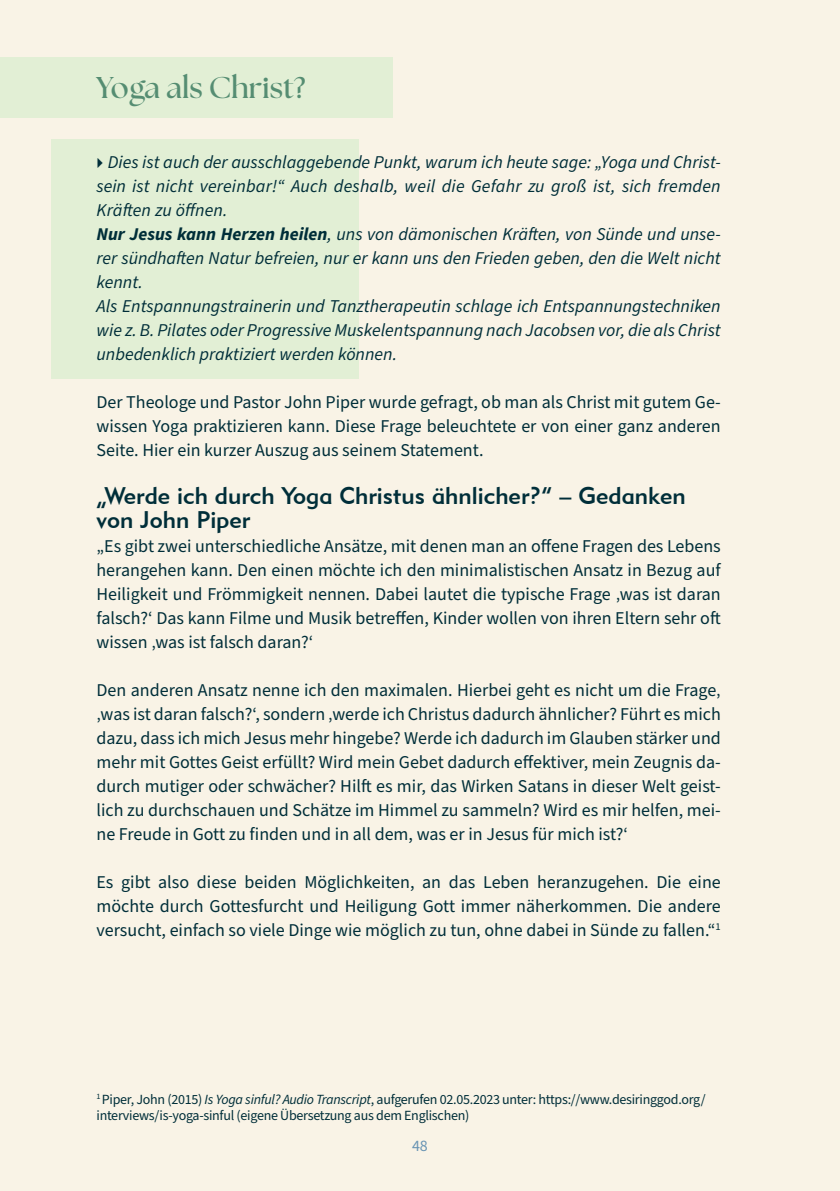
<style>
.page{position:relative;width:840px;height:1191px;background:#fff}
.page>*{position:absolute;margin:0;border:0;box-sizing:border-box;transform-origin:0 0}
.t1{font:700 30px "The Seasons";color:#558d72}
.t2{font:24px/24px "Geometric 415 BT Medium A";color:#002e39}
.t3{font:18px/24px "Source Sans Pro";color:#002e39;text-align:justify}
.t4{font:italic 18px/24px "Source Sans Pro";color:#002e39}
.t5{font:16px "Source Sans Pro";color:#6994b3}
.t6{font:14px/16.8px "Source Sans Pro";letter-spacing:-.02em;color:#002e39}
.s1{font-weight:700}
.s2{font-style:italic}
</style>
<div class="page">
<div style="left:0;top:0;width:839px;height:1191px;background:#f9f3e6"></div>
<div style="left:51px;top:139px;width:307px;height:240px;background:#e2efd5"></div>
<div style="left:0;top:57px;width:392px;height:60px;background:#e2efd5"></div>
<h1 class="t1" style="left:96px;top:67px;width:210px">Yoga als Christ?</h1>
<p class="t4" style="left:96px;top:151px;width:625px;text-indent:11px">Dies ist auch der ausschlaggebende Punkt, warum ich heute sage: „Yoga und Christ&shy;sein ist nicht vereinbar!“ Auch deshalb, weil die Gefahr zu groß ist, sich fremden Kräften zu öffnen.<br><span class="s1">Nur Jesus kann Herzen heilen</span>, uns von dämonischen Kräften, von Sünde und unse&shy;rer sündhaften Natur befreien, nur er kann uns den Frieden geben, den die Welt nicht kennt.<br>Als Entspannungstrainerin und Tanztherapeutin schlage ich Entspannungstechniken wie z. B. Pilates oder Progressive Muskelentspannung nach Jacobsen vor, die als Christ unbedenklich praktiziert werden können.</p>
<p class="t3" style="left:96px;top:391px;width:625px">Der Theologe und Pastor John Piper wurde gefragt, ob man als Christ mit gutem Ge&shy;wissen Yoga praktizieren kann. Diese Frage beleuchtete er von einer ganz anderen Seite. Hier ein kurzer Auszug aus seinem Statement.</p>
<h2 class="t2" style="left:96px;top:483px;width:590px">„Werde ich durch Yoga Christus ähnlicher?“ – Gedanken von John Piper</h2>
<p class="t3" style="left:96px;top:535px;width:625px">„Es gibt zwei unterschiedliche Ansätze, mit denen man an offene Fragen des Lebens herangehen kann. Den einen möchte ich den minimalistischen Ansatz in Bezug auf Heiligkeit und Frömmigkeit nennen. Dabei lautet die typische Frage ‚was ist daran falsch?‘ Das kann Filme und Musik betreffen, Kinder wollen von ihren Eltern sehr oft wissen ‚was ist falsch daran?‘</p>
<p class="t3" style="left:96px;top:679px;width:625px">Den anderen Ansatz nenne ich den maximalen. Hierbei geht es nicht um die Frage‚ ‚was ist daran falsch?‘, sondern ‚werde ich Christus dadurch ähnlicher? Führt es mich dazu, dass ich mich Jesus mehr hingebe? Werde ich dadurch im Glauben stärker und mehr mit Gottes Geist erfüllt? Wird mein Gebet dadurch effektiver, mein Zeugnis da&shy;durch mutiger oder schwächer? Hilft es mir, das Wirken Satans in dieser Welt geist&shy;lich zu durchschauen und Schätze im Himmel zu sammeln? Wird es mir helfen, mei&shy;ne Freude in Gott zu finden und in all dem, was er in Jesus für mich ist?‘</p>
<p class="t3" style="left:96px;top:871px;width:625px">Es gibt also diese beiden Möglichkeiten, an das Leben heranzugehen. Die eine möchte durch Gottesfurcht und Heiligung Gott immer näherkommen. Die andere versucht, einfach so viele Dinge wie möglich zu tun, ohne dabei in Sünde zu fallen.“<sup>1</sup></p>
<p class="t6" style="left:96px;top:1091px;width:610px"><sup>1</sup> Piper, John (2015) <span class="s2">Is Yoga sinful? Audio Transcript</span>, aufgerufen 02.05.2023 unter: https://www.desiringgod.org/ interviews/is-yoga-sinful (eigene Übersetzung aus dem Englischen)</p>
<p class="t5" style="left:412px;top:1134px;width:17px">48</p>
</div>
